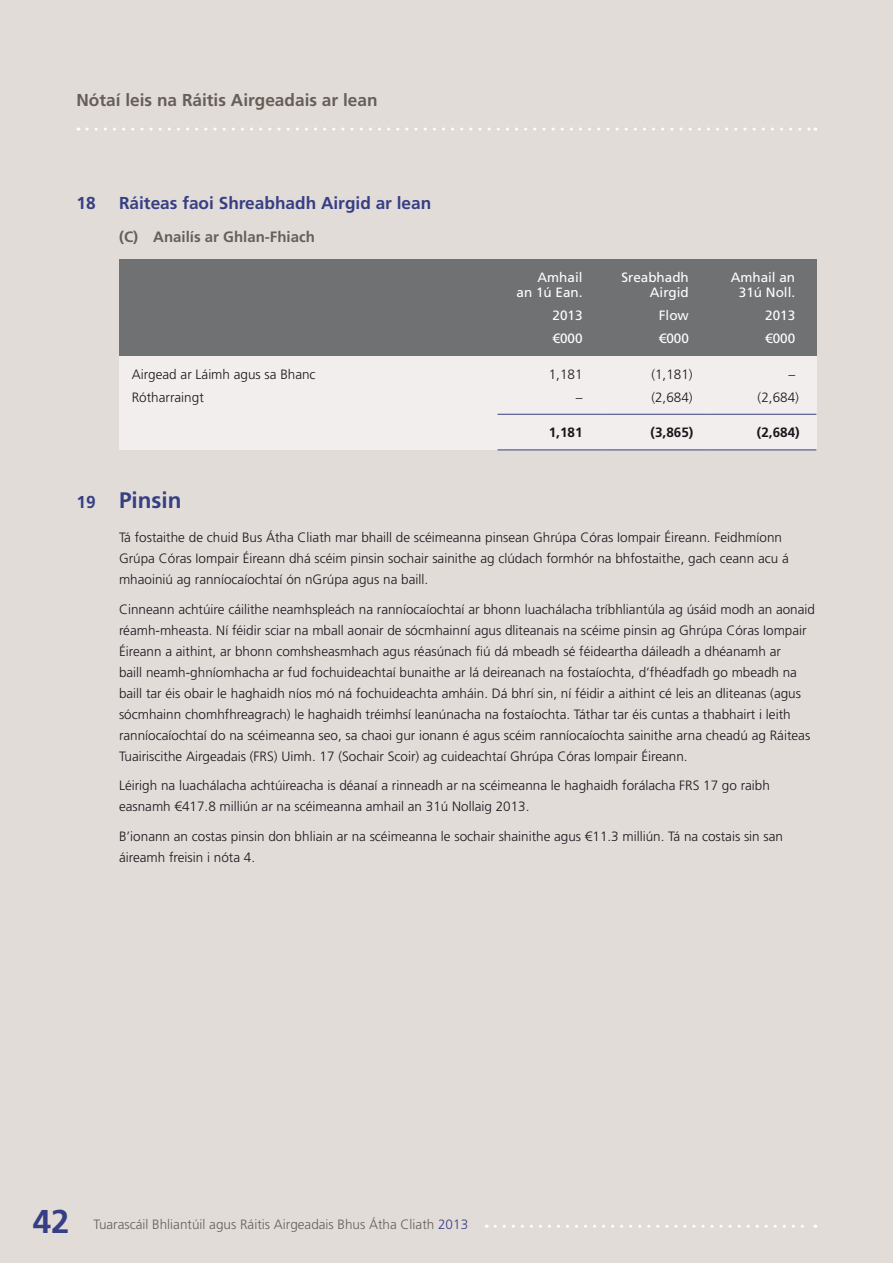
<style>
.page{position:relative;width:893px;height:1263px;background:#e2dcd9}
.page>*{position:absolute;margin:0;border:0;box-sizing:border-box;transform-origin:0 0}
.t1{font:700 33px "Frutiger LT Std";color:#373f84}
.t2{font:700 22.5px "Frutiger LT Std";color:#373f84}
.t3{font:700 17.25px "Frutiger LT Std";color:#373f84}
.t4{font:700 17.25px "Frutiger LT Std";color:#675e58}
.t5{font:700 15px "Frutiger LT Std";color:#675e58}
.t6{font:300 13.5px/21px "Frutiger LT Std";color:#1a171c}
.t7{font:13.5px/15px "Frutiger LT Std";color:#fff;text-align:right}
.t8{font:300 13.5px "Frutiger LT Std";color:#675e58}
.t9{font:700 13.5px "Frutiger LT Std";color:#1a171c}
.s1{font-size:17.25px}
.s2{color:#373f84}
</style>
<div class="page">
<svg style="left:87px;top:128px;width:729px;height:3px"></svg>
<div style="left:119px;top:259px;width:378px;height:38px;background:#707173"></div>
<div style="left:497px;top:259px;width:107px;height:38px;background:#707173"></div>
<div style="left:604px;top:259px;width:106px;height:38px;background:#707173"></div>
<div style="left:710px;top:259px;width:106px;height:38px;background:#707173"></div>
<div style="left:119px;top:297px;width:378px;height:23px;background:#707173"></div>
<div style="left:497px;top:297px;width:107px;height:23px;background:#707173"></div>
<div style="left:604px;top:297px;width:106px;height:23px;background:#707173"></div>
<div style="left:710px;top:297px;width:106px;height:23px;background:#707173"></div>
<div style="left:119px;top:320px;width:378px;height:36px;background:#707173"></div>
<div style="left:497px;top:320px;width:107px;height:36px;background:#707173"></div>
<div style="left:604px;top:320px;width:106px;height:36px;background:#707173"></div>
<div style="left:710px;top:320px;width:106px;height:36px;background:#707173"></div>
<div style="left:119px;top:356px;width:378px;height:23px;background:#f1eeed"></div>
<div style="left:497px;top:356px;width:107px;height:23px;background:#f1eeed"></div>
<div style="left:604px;top:356px;width:106px;height:23px;background:#f1eeed"></div>
<div style="left:710px;top:356px;width:106px;height:23px;background:#f1eeed"></div>
<div style="left:119px;top:379px;width:378px;height:35px;background:#f1eeed"></div>
<div style="left:497px;top:379px;width:107px;height:35px;background:#f1eeed"></div>
<div style="left:604px;top:379px;width:106px;height:35px;background:#f1eeed"></div>
<div style="left:710px;top:379px;width:106px;height:35px;background:#f1eeed"></div>
<div style="left:119px;top:414px;width:378px;height:36px;background:#f1eeed"></div>
<div style="left:497px;top:414px;width:107px;height:36px;background:#f1eeed"></div>
<div style="left:604px;top:414px;width:106px;height:36px;background:#f1eeed"></div>
<div style="left:710px;top:414px;width:106px;height:36px;background:#f1eeed"></div>
<hr style="left:497px;top:414px;width:107px;height:1px;background:#373f84">
<hr style="left:497px;top:450px;width:107px;height:1px;background:#373f84">
<hr style="left:604px;top:414px;width:106px;height:1px;background:#373f84">
<hr style="left:604px;top:450px;width:106px;height:1px;background:#373f84">
<hr style="left:710px;top:414px;width:106px;height:1px;background:#373f84">
<hr style="left:710px;top:450px;width:106px;height:1px;background:#373f84">
<svg style="left:495px;top:1225px;width:321px;height:3px"></svg>
<p class="t4" style="left:77px;top:90px;width:303px">Nótaí leis na Ráitis Airgeadais ar lean</p>
<p class="t3" style="left:77px;top:192px;width:21px">18</p>
<p class="t3" style="left:119px;top:192px;width:314px">Ráiteas faoi Shreabhadh Airgid ar lean</p>
<h3 class="t5" style="left:119px;top:228px;width:197px">(C) Anailís ar Ghlan-Fhiach</h3>
<p class="t6" style="left:132px;top:364px;width:185px">Airgead ar Láimh agus sa Bhanc</p>
<p class="t6" style="left:132px;top:386px;width:74px">Rótharraingt</p>
<p class="t7" style="left:516px;top:270px;width:68px">Amhail<br>an 1ú Ean.</p>
<p class="t7" style="left:552px;top:308px;width:32px">2013</p>
<p class="t7" style="left:621px;top:270px;width:69px">Sreabhadh<br>Airgid</p>
<p class="t7" style="left:659px;top:308px;width:31px">Flow</p>
<p class="t7" style="left:731px;top:270px;width:66px">Amhail an<br>31ú Noll.</p>
<p class="t7" style="left:765px;top:308px;width:32px">2013</p>
<p class="t7" style="left:552px;top:331px;width:32px">€000</p>
<p class="t7" style="left:659px;top:331px;width:32px">€000</p>
<p class="t7" style="left:765px;top:331px;width:32px">€000</p>
<p class="t6" style="left:549px;top:364px;width:35px">1,181</p>
<p class="t6" style="left:576px;top:386px;width:8px">–</p>
<p class="t6" style="left:651px;top:364px;width:43px">(1,181)</p>
<p class="t6" style="left:651px;top:386px;width:43px">(2,684)</p>
<p class="t6" style="left:788px;top:364px;width:8px">–</p>
<p class="t6" style="left:758px;top:386px;width:43px">(2,684)</p>
<p class="t9" style="left:549px;top:424px;width:35px">1,181</p>
<p class="t9" style="left:651px;top:424px;width:44px">(3,865)</p>
<p class="t9" style="left:757px;top:424px;width:44px">(2,684)</p>
<h2 class="t2" style="left:77px;top:487px;width:107px"><span class="s1">19</span> Pinsin</h2>
<p class="t6" style="left:119px;top:527px;width:671px">Tá fostaithe de chuid Bus Átha Cliath mar bhaill de scéimeanna pinsean Ghrúpa Córas Iompair Éireann. Feidhmíonn<br>Grúpa Córas Iompair Éireann dhá scéim pinsin sochair sainithe ag clúdach formhór na bhfostaithe, gach ceann acu á mhaoiniú ag ranníocaíochtaí ón nGrúpa agus na baill.</p>
<p class="t6" style="left:119px;top:598px;width:697px">Cinneann achtúire cáilithe neamhspleách na ranníocaíochtaí ar bhonn luachálacha tríbhliantúla ag úsáid modh an aonaid réamh-mheasta. Ní féidir sciar na mball aonair de sócmhainní agus dliteanais na scéime pinsin ag Ghrúpa Córas Iompair Éireann a aithint, ar bhonn comhsheasmhach agus réasúnach fiú dá mbeadh sé féideartha dáileadh a dhéanamh ar<br>baill neamh-ghníomhacha ar fud fochuideachtaí bunaithe ar lá deireanach na fostaíochta, d’fhéadfadh go mbeadh na baill tar éis obair le haghaidh níos mó ná fochuideachta amháin. Dá bhrí sin, ní féidir a aithint cé leis an dliteanas (agus sócmhainn chomhfhreagrach) le haghaidh tréimhsí leanúnacha na fostaíochta. Táthar tar éis cuntas a thabhairt i leith ranníocaíochtaí do na scéimeanna seo, sa chaoi gur ionann é agus scéim ranníocaíochta sainithe arna cheadú ag Ráiteas Tuairiscithe Airgeadais (FRS) Uimh. 17 (Sochair Scoir) ag cuideachtaí Ghrúpa Córas Iompair Éireann.</p>
<p class="t6" style="left:119px;top:775px;width:652px">Léirigh na luachálacha achtúireacha is déanaí a rinneadh ar na scéimeanna le haghaidh forálacha FRS 17 go raibh easnamh €417.8 milliún ar na scéimeanna amhail an 31ú Nollaig 2013.</p>
<p class="t6" style="left:119px;top:825px;width:665px">B’ionann an costas pinsin don bhliain ar na scéimeanna le sochair shainithe agus €11.3 milliún. Tá na costais sin san áireamh freisin i nóta 4.</p>
<h1 class="t1" style="left:33px;top:1202px;width:38px">42</h1>
<p class="t8" style="left:94px;top:1217px;width:376px">Tuarascáil Bhliantúil agus Ráitis Airgeadais Bhus Átha Cliath <span class="s2">2013</span></p>
</div>
